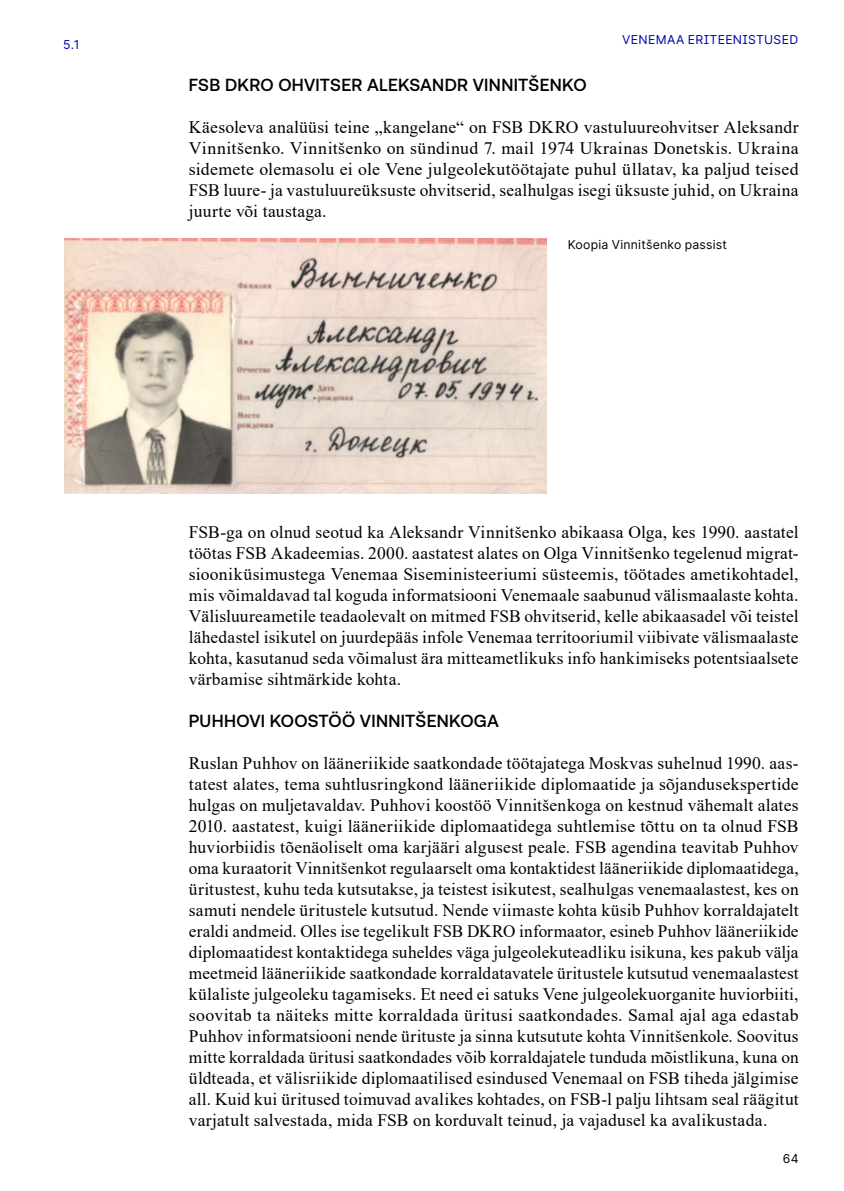
<style>
.page{position:relative;width:844px;height:1191px;background:#fff}
.page>*{position:absolute;margin:0;border:0;box-sizing:border-box;transform-origin:0 0}
.t1{font:17.5px/21px "Times New Roman";letter-spacing:.01em;color:#000;text-align:justify}
.t2{font:500 17.5px "Aeonik";letter-spacing:.015em;color:#000}
.t3{font:12.25px "Inter";letter-spacing:.02em;color:#000}
.t4{font:12.25px "Inter";letter-spacing:.025em;color:#0000b4}
</style>
<div class="page">
<img style="left:64px;top:238px;width:482px;height:256px">
<p class="t4" style="left:63px;top:36px;width:18px">5.1</p>
<p class="t4" style="left:622px;top:31px;width:177px">VENEMAA ERITEENISTUSED</p>
<p class="t2" style="left:189px;top:75px;width:399px">FSB DKRO OHVITSER ALEKSANDR VINNITŠENKO</p>
<p class="t1" style="left:189px;top:116px;width:611px">Käesoleva analüüsi teine „kangelane“ on FSB DKRO vastuluureohvitser Aleksandr Vinnitšenko. Vinnitšenko on sündinud 7. mail 1974 Ukrainas Donetskis. Ukraina sidemete olemasolu ei ole Vene julgeolekutöötajate puhul üllatav, ka paljud teised FSB luure- ja vastuluureüksuste ohvitserid, sealhulgas isegi üksuste juhid, on Ukraina juurte või taustaga.</p>
<p class="t3" style="left:567px;top:235px;width:160px">Koopia Vinnitšenko passist</p>
<p class="t1" style="left:189px;top:521px;width:611px">FSB-ga on olnud seotud ka Aleksandr Vinnitšenko abikaasa Olga, kes 1990. aastatel töötas FSB Akadeemias. 2000. aastatest alates on Olga Vinnitšenko tegelenud migrat&shy;siooniküsimustega Venemaa Siseministeeriumi süsteemis, töötades ametikohtadel, mis võimaldavad tal koguda informatsiooni Venemaale saabunud välismaalaste kohta.<br>Välisluureametile teadaolevalt on mitmed FSB ohvitserid, kelle abikaasadel või teistel lähedastel isikutel on juurdepääs infole Venemaa territooriumil viibivate välismaalaste kohta, kasutanud seda võimalust ära mitteametlikuks info hankimiseks potentsiaalsete värbamise sihtmärkide kohta.</p>
<p class="t2" style="left:189px;top:711px;width:311px">PUHHOVI KOOSTÖÖ VINNITŠENKOGA</p>
<p class="t1" style="left:189px;top:752px;width:611px">Ruslan Puhhov on lääneriikide saatkondade töötajatega Moskvas suhelnud 1990. aas&shy;tatest alates, tema suhtlusringkond lääneriikide diplomaatide ja sõjandusekspertide hulgas on muljetavaldav. Puhhovi koostöö Vinnitšenkoga on kestnud vähemalt alates 2010. aastatest, kuigi lääneriikide diplomaatidega suhtlemise tõttu on ta olnud FSB huviorbiidis tõenäoliselt oma karjääri algusest peale. FSB agendina teavitab Puhhov oma kuraatorit Vinnitšenkot regulaarselt oma kontaktidest lääneriikide diplomaatidega, üritustest, kuhu teda kutsutakse, ja teistest isikutest, sealhulgas venemaalastest, kes on samuti nendele üritustele kutsutud. Nende viimaste kohta küsib Puhhov korraldajatelt eraldi andmeid. Olles ise tegelikult FSB DKRO informaator, esineb Puhhov lääneriikide diplomaatidest kontaktidega suheldes väga julgeolekuteadliku isikuna, kes pakub välja meetmeid lääneriikide saatkondade korraldatavatele üritustele kutsutud venemaalastest külaliste julgeoleku tagamiseks. Et need ei satuks Vene julgeolekuorganite huviorbiiti, soovitab ta näiteks mitte korraldada üritusi saatkondades. Samal ajal aga edastab Puhhov informatsiooni nende ürituste ja sinna kutsutute kohta Vinnitšenkole. Soovitus mitte korraldada üritusi saatkondades võib korraldajatele tunduda mõistlikuna, kuna on üldteada, et välisriikide diplomaatilised esindused Venemaal on FSB tiheda jälgimise all. Kuid kui üritused toimuvad avalikes kohtades, on FSB-l palju lihtsam seal räägitut varjatult salvestada, mida FSB on korduvalt teinud, ja vajadusel ka avalikustada.</p>
<p class="t3" style="left:782px;top:1149px;width:17px">64</p>
</div>
